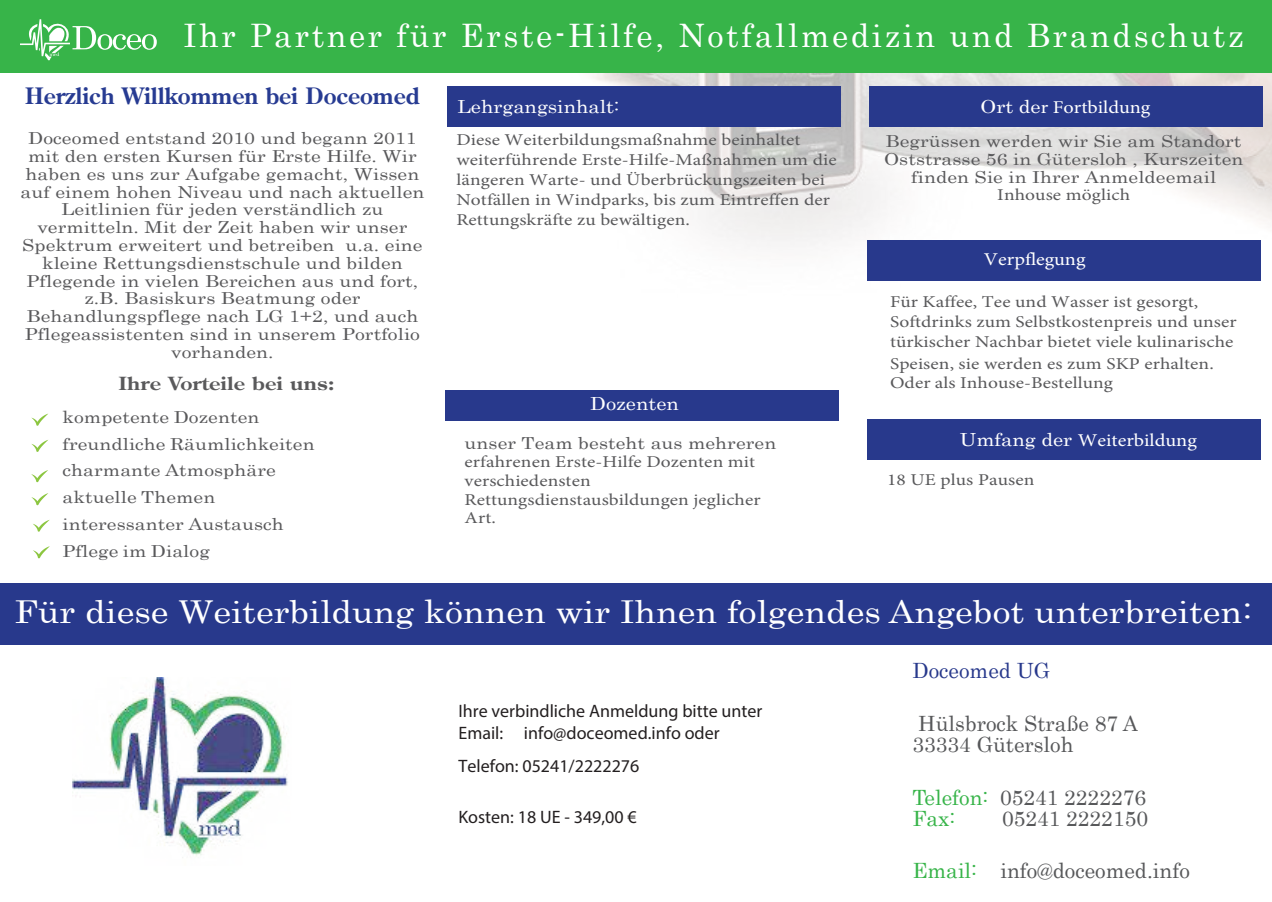
<style>
.page{position:relative;width:1272px;height:902px;background:#fff}
.page>*{position:absolute;margin:0;border:0;box-sizing:border-box;transform-origin:0 0}
.t1{font:32.25px "Century";letter-spacing:.08em;color:#fff}
.t2{font:31.5px "Century";color:#fff;scale:1.13 1}
.t3{font:700 22.5px "Century";color:#273b92}
.t4{font:21px/21px "Century";color:#57585a}
.t5{font:21px/21px "Century";color:#37b449}
.t6{font:21px "Century";color:#28398c}
.t7{font:18px/21.6px "Myriad Pro";color:#231f20}
.t8{font:18px "Minion Pro";color:#fff;scale:1.13 1}
.t9{font:18px "Century";color:#fff;scale:1.13 1}
.t10{font:700 18px "Century";letter-spacing:.005em;color:#59595b;scale:1.18 1}
.t11{font:16.5px/17.9px "Century";letter-spacing:.005em;color:#59595b;text-align:center;scale:1.18 1}
.t12{font:16.5px/19.8px "Minion Pro";letter-spacing:.005em;color:#59595b;scale:1.18 1}
.s1{font-family:"Century"}
.s2{color:#57585a}
.s3{color:#37b449}
</style>
<div class="page">
<img style="left:0;top:72px;width:1271px;height:573px">
<div style="left:0;top:583px;width:1271px;height:61px;background:#28398c"></div>
<div style="left:0;top:0;width:1271px;height:72px;background:#37b449"></div>
<svg style="left:20px;top:19px;width:137px;height:41px"></svg>
<svg style="left:31px;top:413px;width:17px;height:13px"></svg>
<svg style="left:33px;top:519px;width:17px;height:13px"></svg>
<svg style="left:33px;top:546px;width:17px;height:12px"></svg>
<svg style="left:31px;top:470px;width:17px;height:12px"></svg>
<svg style="left:31px;top:439px;width:17px;height:13px"></svg>
<div style="left:447px;top:86px;width:393px;height:41px;background:#28398c"></div>
<div style="left:445px;top:390px;width:394px;height:30px;background:#28398c"></div>
<div style="left:868px;top:86px;width:394px;height:41px;background:#28398c"></div>
<div style="left:867px;top:240px;width:393px;height:40px;background:#28398c"></div>
<svg style="left:31px;top:493px;width:17px;height:12px"></svg>
<div style="left:867px;top:419px;width:393px;height:41px;background:#28398c"></div>
<img style="left:72px;top:677px;width:216px;height:179px">
<h1 class="t1" style="left:183px;top:23px;width:1061px">Ihr Partner für Erste-Hilfe, Notfallmedizin und Brandschutz</h1>
<h3 class="t3" style="left:25px;top:83px;width:396px">Herzlich Willkommen bei Doceomed</h3>
<p class="t11" style="left:20px;top:128px;width:344px">Doceomed entstand 2010 und begann 2011 mit den ersten Kursen für Erste Hilfe. Wir haben es uns zur Aufgabe gemacht, Wissen auf einem hohen Niveau und nach aktuellen Leitlinien für jeden verständlich zu vermitteln. Mit der Zeit haben wir unser Spektrum erweitert und betreiben u.a. eine kleine Rettungsdienstschule und bilden Pflegende in vielen Bereichen aus und fort, z.B. Basiskurs Beatmung oder Behandlungspflege nach LG 1+2, und auch Pflegeassistenten sind in unserem Portfolio vorhanden.</p>
<p class="t10" style="left:118px;top:373px;width:185px">Ihre Vorteile bei uns:</p>
<p class="t11" style="left:63px;top:402px;width:215px;line-height:26.7px;text-align:left">kompetente Dozenten freundliche Räumlichkeiten charmante Atmosphäre aktuelle Themen interessanter Austausch<br>Pflege im Dialog</p>
<p class="t9" style="left:457px;top:92px;width:145px">Lehrgangsinhalt:</p>
<p class="t12" style="left:456px;top:131px;width:324px">Diese Weiterbildungsmaßnahme beinhaltet weiterführende Erste-Hilfe-Maßnahmen um die längeren Warte- und Überbrückungszeiten bei Notfällen in Windparks, bis zum Eintreffen der Rettungskräfte zu bewältigen.</p>
<p class="t9" style="left:590px;top:388px;width:80px">Dozenten</p>
<p class="t11" style="left:464px;top:432px;width:266px">unser Team besteht aus mehreren</p>
<p class="t12" style="left:464px;top:454px;width:252px;line-height:18.6px">erfahrenen Erste-Hilfe Dozenten mit verschiedensten<br>Rettungsdienstausbildungen jeglicher<br>Art.</p>
<p class="t8" style="left:980px;top:100px;width:152px"><span class="s1">Ort de</span>r Fortbildung</p>
<p class="t11" style="left:884px;top:131px;width:306px">Begrüssen werden wir Sie am Standort<br>Oststrasse 56 in Gütersloh , Kurszeiten finden Sie in Ihrer Anmeldeemail</p>
<p class="t12" style="left:997px;top:186px;width:114px">Inhouse möglich</p>
<p class="t8" style="left:983px;top:252px;width:91px">Verpflegung</p>
<p class="t12" style="left:890px;top:293px;width:295px;line-height:20.4px">Für Kaffee, Tee und Wasser ist gesorgt, Softdrinks zum Selbstkostenpreis und unser türkischer Nachbar bietet viele kulinarische Speisen, sie werden es zum SKP erhalten.</p>
<p class="t12" style="left:890px;top:374px;width:190px">Oder als Inhouse-Bestellung</p>
<p class="t8" style="left:959px;top:431px;width:211px"><span class="s1">Umfang der</span> Weiterbildung</p>
<p class="t12" style="left:887px;top:470px;width:126px">18 UE plus Pausen</p>
<h2 class="t2" style="left:14px;top:600px;width:1096px">Für diese Weiterbildung können wir Ihnen folgendes Angebot unterbreiten:</h2>
<p class="t7" style="left:458px;top:701px;width:305px">Ihre verbindliche Anmeldung bitte unter<br>Email: info@doceomed.info oder</p>
<p class="t7" style="left:458px;top:757px;width:182px">Telefon: 05241/2222276</p>
<p class="t7" style="left:458px;top:807px;width:180px">Kosten: 18 UE - 349,00 €</p>
<p class="t6" style="left:912px;top:662px;width:139px">Doceomed UG</p>
<p class="t4" style="left:912px;top:714px;width:227px">Hülsbrock Straße 87 A<br>33334 Gütersloh</p>
<p class="t5" style="left:912px;top:788px;width:235px">Telefon: <span class="s2">05241 2222276<br></span>Fax:</p>
<p class="t4" style="left:1002px;top:809px;width:147px">05241 2222150</p>
<p class="t4" style="left:912px;top:861px;width:279px"><span class="s3">Email:</span> info@doceomed.info</p>
</div>
